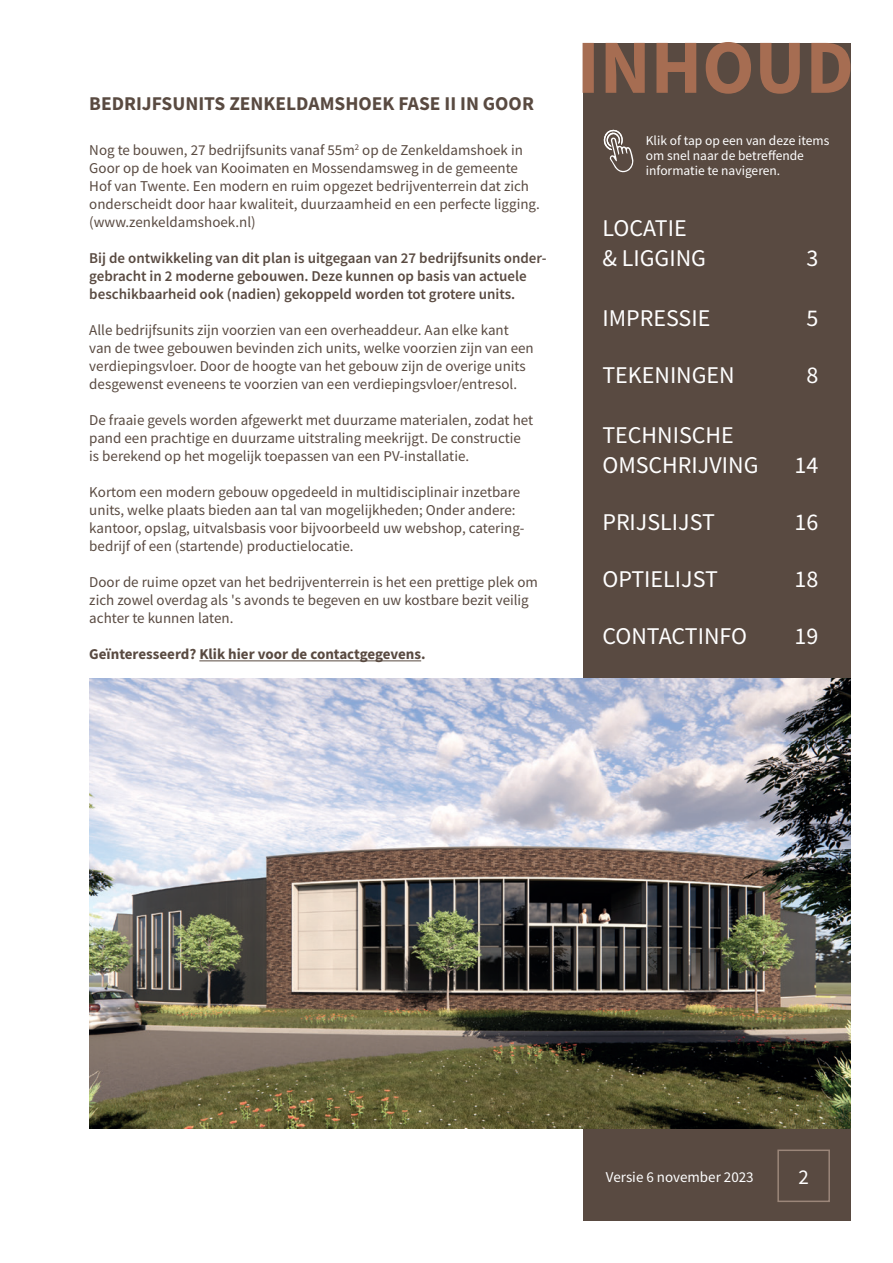
<style>
.page{position:relative;width:893px;height:1263px;background:#fff}
.page>*{position:absolute;margin:0;border:0;box-sizing:border-box;transform-origin:0 0}
.t1{font:24px/30px "Source Sans Pro";color:#fff}
.t2{font:21px "Source Sans Pro";color:#fff}
.t3{font:700 19.5px "Source Sans Pro";color:#594a41}
.t4{font:15px/18px "Source Sans Pro";color:#594a41}
.t5{font:600 15px/18px "Source Sans Pro";color:#594a41}
.t6{font:700 15px "Source Sans Pro";color:#594a41}
.t7{font:15px "Source Sans Pro";color:#fff}
.t8{font:13.5px/15px "Source Sans Pro";color:#fff}
</style>
<div class="page">
<div style="left:583px;top:43px;width:267px;height:1177px;background:#594a41"></div>
<img style="left:89px;top:679px;width:761px;height:449px">
<svg style="left:583px;top:42px;width:267px;height:52px"></svg>
<div style="left:777px;top:1149px;width:53px;height:53px;border:2px solid #9b8679"></div>
<hr style="left:199px;top:660px;width:222px;height:1px;background:#594a41">
<svg style="left:603px;top:129px;width:31px;height:44px"></svg>
<h3 class="t3" style="left:89px;top:91px;width:446px">BEDRIJFSUNITS ZENKELDAMSHOEK FASE II IN GOOR</h3>
<p class="t4" style="left:89px;top:141px;width:452px">Nog te bouwen, 27 bedrijfsunits vanaf 55m<sup>2</sup> op de Zenkeldamshoek in Goor op de hoek van Kooimaten en Mossendamsweg in de gemeente Hof van Twente. Een modern en ruim opgezet bedrijventerrein dat zich onderscheidt door haar kwaliteit, duurzaamheid en een perfecte ligging. (www.zenkeldamshoek.nl)</p>
<p class="t5" style="left:89px;top:249px;width:459px">Bij de ontwikkeling van dit plan is uitgegaan van 27 bedrijfsunits onder&shy;gebracht in 2 moderne gebouwen. Deze kunnen op basis van actuele beschikbaarheid ook (nadien) gekoppeld worden tot grotere units.</p>
<p class="t4" style="left:89px;top:321px;width:446px">Alle bedrijfsunits zijn voorzien van een overheaddeur. Aan elke kant van de twee gebouwen bevinden zich units, welke voorzien zijn van een verdiepingsvloer. Door de hoogte van het gebouw zijn de overige units desgewenst eveneens te voorzien van een verdiepingsvloer/entresol.</p>
<p class="t4" style="left:89px;top:411px;width:445px">De fraaie gevels worden afgewerkt met duurzame materialen, zodat het pand een prachtige en duurzame uitstraling meekrijgt. De constructie is berekend op het mogelijk toepassen van een PV-installatie.</p>
<p class="t4" style="left:89px;top:483px;width:437px">Kortom een modern gebouw opgedeeld in multidisciplinair inzetbare units, welke plaats bieden aan tal van mogelijkheden; Onder andere: kantoor, opslag, uitvalsbasis voor bijvoorbeeld uw webshop, catering&shy;bedrijf of een (startende) productielocatie.</p>
<p class="t4" style="left:89px;top:573px;width:450px">Door de ruime opzet van het bedrijventerrein is het een prettige plek om zich zowel overdag als 's avonds te begeven en uw kostbare bezit veilig achter te kunnen laten.</p>
<p class="t6" style="left:89px;top:644px;width:338px">Geïnteresseerd? Klik hier voor de contactgegevens.</p>
<p class="t8" style="left:646px;top:133px;width:185px">Klik of tap op een van deze items om snel naar de betreffende informatie te navigeren.</p>
<h1 class="t1" style="left:602px;top:213px;width:105px">LOCATIE &amp; LIGGING</h1>
<h1 class="t1" style="left:806px;top:243px;width:13px">3</h1>
<h1 class="t1" style="left:602px;top:303px;width:109px">IMPRESSIE</h1>
<h1 class="t1" style="left:806px;top:303px;width:13px">5</h1>
<h1 class="t1" style="left:602px;top:360px;width:134px">TEKENINGEN</h1>
<h1 class="t1" style="left:806px;top:360px;width:13px">8</h1>
<h1 class="t1" style="left:602px;top:420px;width:158px">TECHNISCHE<br>OMSCHRIJVING</h1>
<h1 class="t1" style="left:795px;top:450px;width:25px">14</h1>
<h1 class="t1" style="left:602px;top:507px;width:114px">PRIJSLIJST</h1>
<h1 class="t1" style="left:795px;top:507px;width:25px">16</h1>
<h1 class="t1" style="left:602px;top:564px;width:117px">OPTIELIJST</h1>
<h1 class="t1" style="left:795px;top:564px;width:25px">18</h1>
<h1 class="t1" style="left:602px;top:621px;width:146px">CONTACTINFO</h1>
<h1 class="t1" style="left:795px;top:621px;width:25px">19</h1>
<p class="t7" style="left:606px;top:1167px;width:149px">Versie 6 november 2023</p>
<h2 class="t2" style="left:798px;top:1163px;width:12px">2</h2>
</div>
